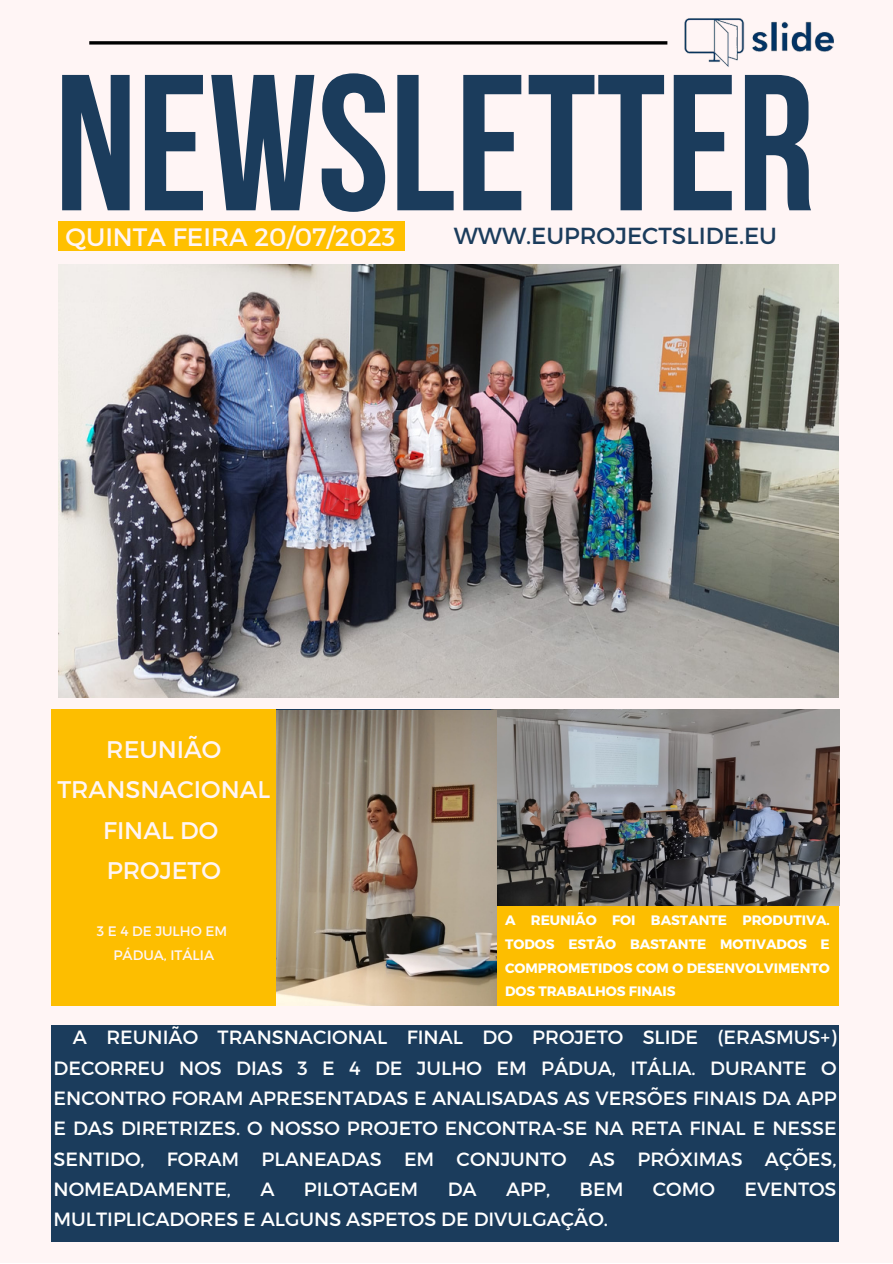
<style>
.page{position:relative;width:893px;height:1264px;background:#fff}
.page>*{position:absolute;margin:0;border:0;box-sizing:border-box;transform-origin:0 0}
.t1{font:193.35px "Bebas Neue Cyrillic";color:#1b3c5c}
.t2{font:25.2px "Montserrat";color:#fff5f5}
.t3{font:24px/40.5px "Montserrat";color:#fff5f5;text-align:center}
.t4{font:23.25px "Montserrat";color:#1b3c5c}
.t5{font:19.2px/30.3px "Montserrat";color:#fff;text-align:justify}
.t6{font:700 13.65px/23.5px "Montserrat";color:#fff;text-align:justify}
.t7{font:13.65px "Montserrat";color:#fff5f5}
</style>
<div class="page">
<div style="left:0;top:0;width:892px;height:1262px;background:#fff5f5"></div>
<svg style="left:89px;top:41px;width:554px;height:4px"></svg>
<div style="left:58px;top:221px;width:347px;height:30px;background:#ffc000"></div>
<div style="left:51px;top:709px;width:787px;height:296px;background:#fdbe00"></div>
<img style="left:643px;top:18px;width:191px;height:49px">
<div style="left:51px;top:1024px;width:787px;height:217px;background:#1b3c5c"></div>
<img style="left:58px;top:264px;width:780px;height:433px">
<img style="left:491px;top:709px;width:348px;height:196px">
<img style="left:276px;top:710px;width:220px;height:295px">
<p class="t1" style="left:55px;top:65px;width:761px">NEWSLETTER</p>
<p class="t2" style="left:65px;top:220px;width:331px">QUINTA FEIRA 20/07/2023</p>
<p class="t4" style="left:454px;top:220px;width:324px">WWW.EUPROJECTSLIDE.EU</p>
<p class="t3" style="left:57px;top:727px;width:214px">REUNIÃO<br>TRANSNACIONAL<br>FINAL DO</p>
<p class="t3" style="left:107px;top:849px;width:116px">PROJETO</p>
<p class="t7" style="left:97px;top:921px;width:132px">3 E 4 DE JULHO EM</p>
<p class="t7" style="left:113px;top:946px;width:102px">PÁDUA, ITÁLIA</p>
<p class="t6" style="left:505px;top:908px;width:326px">A REUNIÃO FOI BASTANTE PRODUTIVA.<br>TODOS ESTÃO BASTANTE MOTIVADOS E COMPROMETIDOS COM O DESENVOLVIMENTO DOS TRABALHOS FINAIS</p>
<p class="t5" style="left:54px;top:1021px;width:784px;text-indent:19px">A REUNIÃO TRANSNACIONAL FINAL DO PROJETO SLIDE (ERASMUS+)<br>DECORREU NOS DIAS 3 E 4 DE JULHO EM PÁDUA, ITÁLIA. DURANTE O ENCONTRO FORAM APRESENTADAS E ANALISADAS AS VERSÕES FINAIS DA APP E DAS DIRETRIZES. O NOSSO PROJETO ENCONTRA-SE NA RETA FINAL E NESSE SENTIDO, FORAM PLANEADAS EM CONJUNTO AS PRÓXIMAS AÇÕES, NOMEADAMENTE,</p>
<p class="t5" style="left:260px;top:1173px;width:16px">A</p>
<p class="t5" style="left:304px;top:1173px;width:116px">PILOTAGEM</p>
<p class="t5" style="left:447px;top:1173px;width:31px">DA</p>
<p class="t5" style="left:506px;top:1173px;width:46px">APP,</p>
<p class="t5" style="left:579px;top:1173px;width:45px">BEM</p>
<p class="t5" style="left:652px;top:1173px;width:64px">COMO</p>
<p class="t5" style="left:744px;top:1173px;width:94px">EVENTOS</p>
<p class="t5" style="left:54px;top:1203px;width:556px">MULTIPLICADORES E ALGUNS ASPETOS DE DIVULGAÇÃO.</p>
</div>
